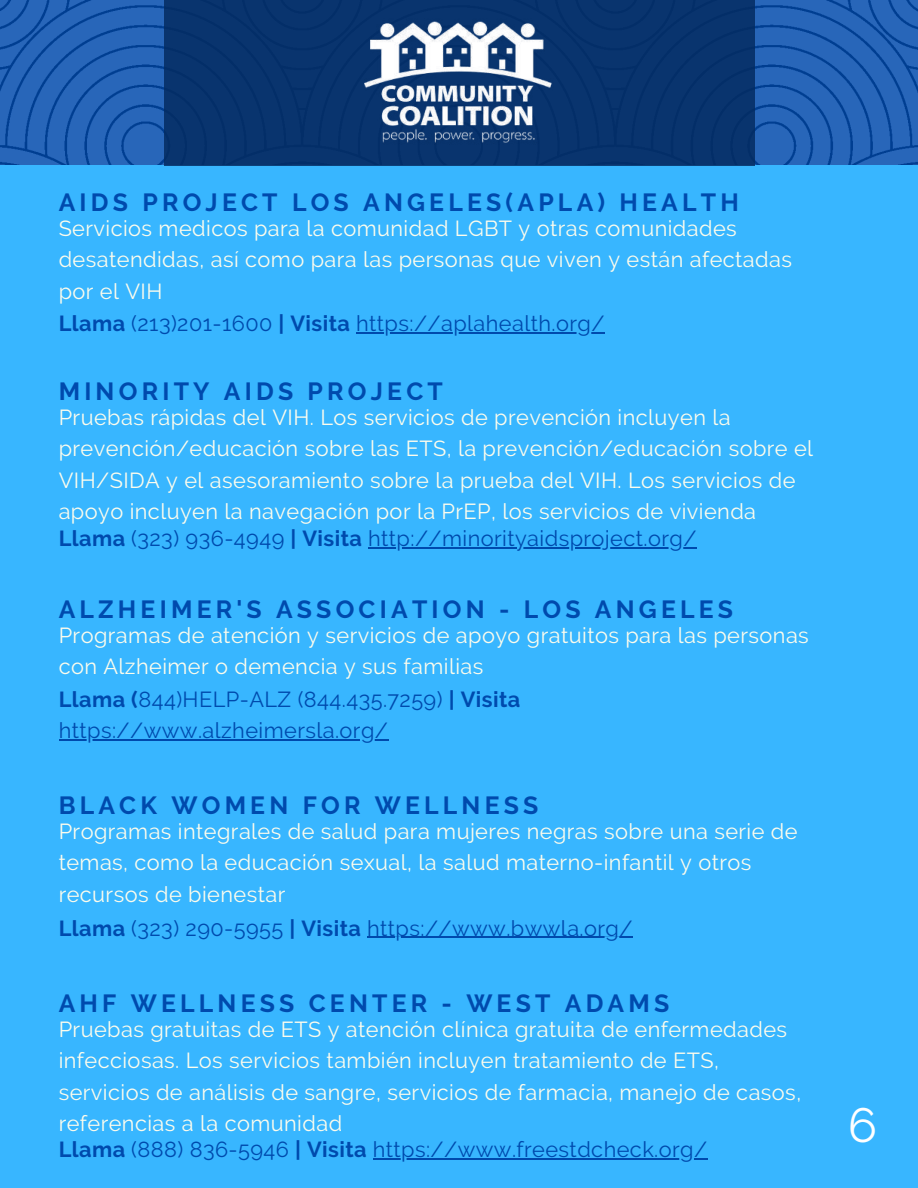
<style>
.page{position:relative;width:918px;height:1188px;background:#fff}
.page>*{position:absolute;margin:0;border:0;box-sizing:border-box;transform-origin:0 0}
.t1{font:48px "Raleway";color:#fff}
.t2{font:700 24.75px "Raleway";letter-spacing:.17em;color:#004aad}
.t3{font:21.75px/31.5px "Raleway";letter-spacing:.02em;color:#fcfced}
.t4{font:21.75px "Raleway";letter-spacing:.02em;color:#004aad}
.s1{font-weight:700;color:#004aad}
.s2{color:#004aad}
.s3{font-weight:700}
</style>
<div class="page">
<img style="left:0;top:0;width:918px;height:165px">
<div style="left:0;top:165px;width:918px;height:1023px;background:#38b6ff"></div>
<div style="left:164px;top:0;width:591px;height:165px;background:#09346e"></div>
<img style="left:365px;top:21px;width:187px;height:122px">
<hr style="left:368px;top:547px;width:329px;height:1px;background:#004aad">
<hr style="left:59px;top:739px;width:329px;height:1px;background:#004aad">
<hr style="left:367px;top:937px;width:266px;height:1px;background:#004aad">
<hr style="left:373px;top:1158px;width:335px;height:1px;background:#004aad">
<hr style="left:356px;top:332px;width:249px;height:1px;background:#004aad">
<p class="t2" style="left:59px;top:187px;width:682px">AIDS PROJECT LOS ANGELES(APLA) HEALTH</p>
<p class="t3" style="left:59px;top:212px;width:735px">Servicios medicos para la comunidad LGBT y otras comunidades desatendidas, así como para las personas que viven y están afectadas por el VIH<br><span class="s1">Llama</span> <span class="s2">(213)201-1600</span> <span class="s1">| Visita</span> <span class="s2">https://aplahealth.org/</span></p>
<p class="t2" style="left:59px;top:377px;width:386px">MINORITY AIDS PROJECT</p>
<p class="t3" style="left:59px;top:401px;width:756px">Pruebas rápidas del VIH. Los servicios de prevención incluyen la prevención/educación sobre las ETS, la prevención/educación sobre el VIH/SIDA y el asesoramiento sobre la prueba del VIH. Los servicios de apoyo incluyen la navegación por la PrEP, los servicios de vivienda</p>
<p class="t4" style="left:59px;top:526px;width:639px"><span class="s3">Llama</span> (323) 936-4949 <span class="s3">| Visita</span> http://minorityaidsproject.org/</p>
<p class="t2" style="left:59px;top:594px;width:676px">ALZHEIMER'S ASSOCIATION - LOS ANGELES</p>
<p class="t3" style="left:59px;top:619px;width:752px">Programas de atención y servicios de apoyo gratuitos para las personas con Alzheimer o demencia y sus familias<br><span class="s1">Llama (</span><span class="s2">844)HELP-ALZ (844.435.7259)</span> <span class="s1">| Visita </span><span class="s2">https://www.alzheimersla.org/</span></p>
<p class="t2" style="left:59px;top:791px;width:481px">BLACK WOMEN FOR WELLNESS</p>
<p class="t3" style="left:59px;top:815px;width:740px">Programas integrales de salud para mujeres negras sobre una serie de temas, como la educación sexual, la salud materno-infantil y otros recursos de bienestar</p>
<p class="t4" style="left:59px;top:915px;width:575px"><span class="s3">Llama</span> (323) 290-5955 <span class="s3">| Visita</span> https://www.bwwla.org/</p>
<p class="t2" style="left:59px;top:989px;width:612px">AHF WELLNESS CENTER - WEST ADAMS</p>
<p class="t3" style="left:59px;top:1014px;width:744px">Pruebas gratuitas de ETS y atención clínica gratuita de enfermedades infecciosas. Los servicios también incluyen tratamiento de ETS, servicios de análisis de sangre, servicios de farmacia, manejo de casos, referencias a la comunidad</p>
<p class="t4" style="left:59px;top:1136px;width:650px"><span class="s3">Llama</span> (888) 836-5946 <span class="s3">| Visita</span> https://www.freestdcheck.org/</p>
<h1 class="t1" style="left:848px;top:1097px;width:30px">6</h1>
</div>
